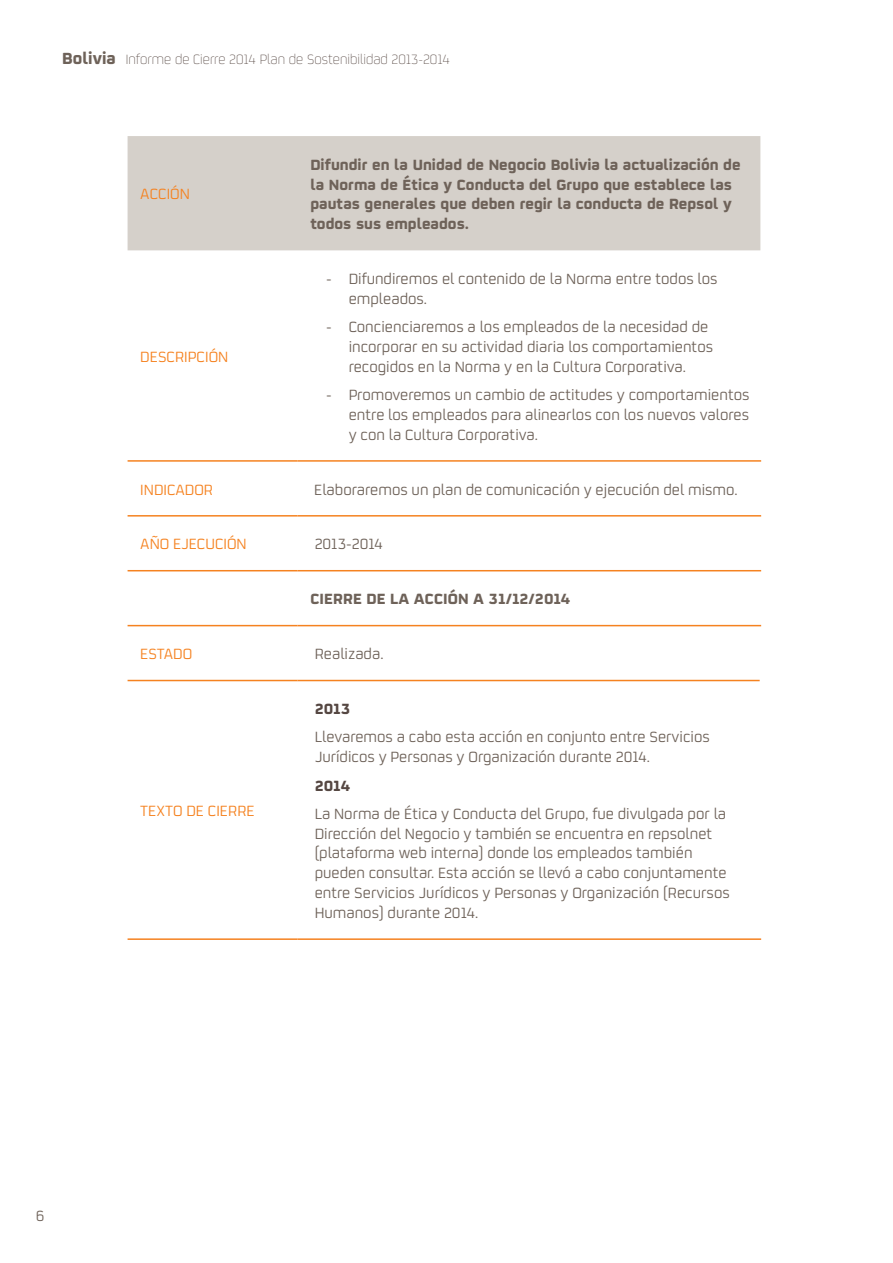
<style>
.page{position:relative;width:893px;height:1263px;background:#fff}
.page>*{position:absolute;margin:0;border:0;box-sizing:border-box;transform-origin:0 0}
.t1{font:16.5px/19.8px "Repsol";color:#6e6259}
.t2{font:700 16.5px/19.8px "Repsol";color:#6e6259}
.t3{font:16.5px "Repsol";color:#f58220}
.t4{font:700 16.5px "Repsol";color:#554742}
.t5{font:300 15px "Repsol";color:#554742}
.s1{font-weight:700;font-size:18px;color:#6e6259}
</style>
<div class="page">
<div style="left:128px;top:136px;width:632px;height:114px;background:#d5d0ca"></div>
<hr style="left:128px;top:515px;width:170px;height:2px;background:#f58220">
<hr style="left:298px;top:460px;width:463px;height:2px;background:#f58220">
<hr style="left:128px;top:460px;width:170px;height:2px;background:#f58220">
<hr style="left:298px;top:515px;width:463px;height:2px;background:#f58220">
<hr style="left:128px;top:570px;width:170px;height:1px;background:#f58220">
<hr style="left:298px;top:570px;width:463px;height:1px;background:#f58220">
<hr style="left:128px;top:625px;width:170px;height:1px;background:#f58220">
<hr style="left:128px;top:680px;width:170px;height:1px;background:#f58220">
<hr style="left:128px;top:938px;width:170px;height:2px;background:#f58220">
<hr style="left:298px;top:938px;width:463px;height:2px;background:#f58220">
<hr style="left:298px;top:625px;width:463px;height:1px;background:#f58220">
<hr style="left:298px;top:680px;width:462px;height:1px;background:#f58220">
<p class="t5" style="left:62px;top:49px;width:389px"><span class="s1">Bolivia</span> Informe de Cierre 2014 Plan de Sostenibilidad 2013-2014</p>
<p class="t3" style="left:140px;top:183px;width:51px">ACCIÓN</p>
<p class="t3" style="left:140px;top:345px;width:90px">DESCRIPCIÓN</p>
<p class="t2" style="left:310px;top:152px;width:432px">Difundir en la Unidad de Negocio Bolivia la actualización de la Norma de Ética y Conducta del Grupo que establece las pautas generales que deben regir la conducta de Repsol y todos sus empleados.</p>
<p class="t1" style="left:349px;top:268px;width:370px;text-indent:-23px">- Difundiremos el contenido de la Norma entre todos los empleados.</p>
<p class="t1" style="left:349px;top:316px;width:366px;text-indent:-23px">- Concienciaremos a los empleados de la necesidad de incorporar en su actividad diaria los comportamientos recogidos en la Norma y en la Cultura Corporativa.</p>
<p class="t1" style="left:349px;top:384px;width:402px;text-align:justify;text-indent:-23px">- Promoveremos un cambio de actitudes y comportamientos entre los empleados para alinearlos con los nuevos valores y con la Cultura Corporativa.</p>
<p class="t3" style="left:140px;top:478px;width:74px">INDICADOR</p>
<p class="t1" style="left:314px;top:478px;width:425px">Elaboraremos un plan de comunicación y ejecución del mismo.</p>
<p class="t3" style="left:140px;top:533px;width:108px">AÑO EJECUCIÓN</p>
<p class="t1" style="left:315px;top:533px;width:70px">2013-2014</p>
<p class="t2" style="left:310px;top:587px;width:262px">CIERRE DE LA ACCIÓN A 31/12/2014</p>
<p class="t3" style="left:140px;top:643px;width:53px">ESTADO</p>
<p class="t1" style="left:315px;top:643px;width:70px">Realizada.</p>
<p class="t3" style="left:140px;top:799px;width:116px">TEXTO DE CIERRE</p>
<p class="t4" style="left:315px;top:695px;width:37px">2013</p>
<p class="t1" style="left:315px;top:726px;width:397px">Llevaremos a cabo esta acción en conjunto entre Servicios<br>Jurídicos y Personas y Organización durante 2014.</p>
<p class="t4" style="left:315px;top:771px;width:37px">2014</p>
<p class="t1" style="left:315px;top:803px;width:417px">La Norma de Ética y Conducta del Grupo, fue divulgada por la Dirección del Negocio y también se encuentra en repsolnet (plataforma web interna) donde los empleados también pueden consultar. Esta acción se llevó a cabo conjuntamente entre Servicios Jurídicos y Personas y Organización (Recursos Humanos) durante 2014.</p>
<p class="t1" style="left:36px;top:1205px;width:10px">6</p>
</div>
